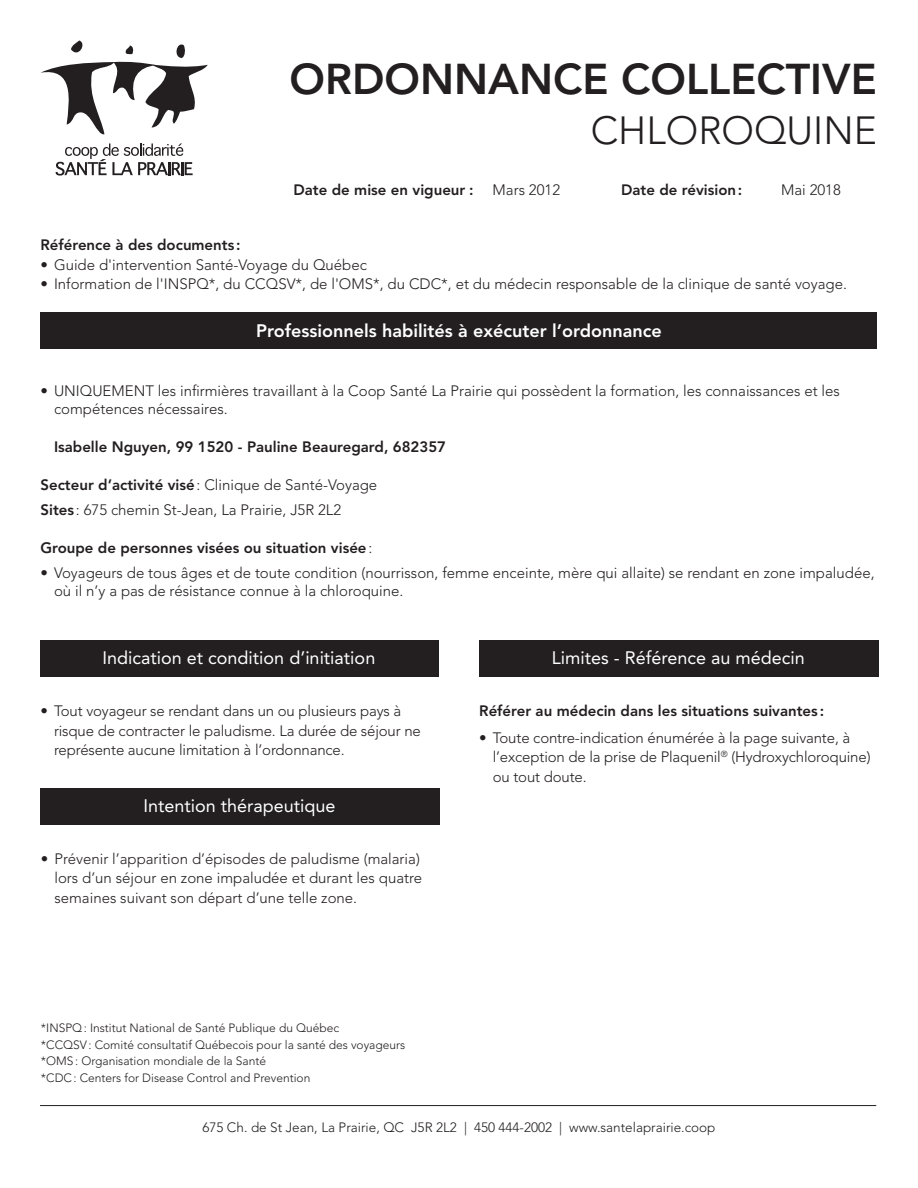
<style>
.page{position:relative;width:918px;height:1188px;background:#fff}
.page>*{position:absolute;margin:0;border:0;box-sizing:border-box;transform-origin:0 0}
.t1{font:800 42.75px "Avenir LT Pro";color:#231f20}
.t2{font:300 39px "Avenir LT Pro";color:#231f20}
.t3{font:18px "Avenir LT Pro";color:#fff}
.t4{font:800 18px "Avenir LT Pro";color:#fff}
.t5{font:300 15px/19.5px "Avenir LT Pro";color:#231f20}
.t6{font:800 15px "Avenir LT Pro";color:#231f20}
.t7{font:300 13.5px "Avenir LT Pro";color:#231f20}
.t8{font:300 12px/16.5px "Avenir LT Pro";color:#231f20}
.s1{font-weight:800}
.s2{font-weight:300}
</style>
<div class="page">
<svg style="left:56px;top:143px;width:137px;height:33px"></svg>
<svg style="left:41px;top:40px;width:167px;height:95px"></svg>
<hr style="left:40px;top:1105px;width:836px;height:1px;background:#231f20">
<div style="left:40px;top:312px;width:838px;height:37px;background:#231f20"></div>
<div style="left:40px;top:640px;width:399px;height:37px;background:#231f20"></div>
<div style="left:40px;top:788px;width:399px;height:36px;background:#231f20"></div>
<div style="left:479px;top:640px;width:400px;height:37px;background:#231f20"></div>
<h1 class="t1" style="left:290px;top:54px;width:589px">ORDONNANCE COLLECTIVE</h1>
<h2 class="t2" style="left:591px;top:108px;width:288px">CHLOROQUINE</h2>
<p class="t6" style="left:293px;top:181px;width:182px">Date de mise en vigueur :</p>
<p class="t5" style="left:493px;top:180px;width:69px">Mars 2012</p>
<p class="t6" style="left:621px;top:181px;width:123px">Date de révision:</p>
<p class="t5" style="left:781px;top:180px;width:61px">Mai 2018</p>
<p class="t6" style="left:40px;top:236px;width:202px">Référence à des documents :</p>
<p class="t5" style="left:40px;top:255px;width:328px">• Guide d'intervention Santé-Voyage du Québec</p>
<p class="t5" style="left:40px;top:274px;width:808px">• Information de l'INSPQ*, du CCQSV*, de l'OMS*, du CDC*, et du médecin responsable de la clinique de santé voyage.</p>
<p class="t4" style="left:256px;top:320px;width:407px">Professionnels habilités à exécuter l’ordonnance</p>
<p class="t5" style="left:54px;top:382px;width:787px;line-height:18px;text-indent:-14px">• UNIQUEMENT les infirmières travaillant à la Coop Santé La Prairie qui possèdent la formation, les connaissances et les compétences nécessaires.</p>
<p class="t6" style="left:54px;top:438px;width:394px">Isabelle Nguyen, 99 1520 - Pauline Beauregard, 682357</p>
<p class="t5" style="left:40px;top:473px;width:338px;line-height:24.8px"><span class="s1">Secteur d’activité visé</span>: Clinique de Santé-Voyage<br><span class="s1">Sites</span> : 675 chemin St-Jean, La Prairie, J5R 2L2</p>
<p class="t6" style="left:40px;top:539px;width:333px">Groupe de personnes visées ou situation visée<span class="s2">:</span></p>
<p class="t5" style="left:54px;top:564px;width:822px;line-height:18px;text-indent:-14px">• Voyageurs de tous âges et de toute condition (nourrisson, femme enceinte, mère qui allaite) se rendant en zone impaludée, où il n’y a pas de résistance connue à la chloroquine.</p>
<p class="t3" style="left:103px;top:647px;width:274px">Indication et condition d’initiation</p>
<p class="t5" style="left:54px;top:701px;width:368px;text-indent:-14px">• Tout voyageur se rendant dans un ou plusieurs pays à risque de contracter le paludisme. La durée de séjour ne représente aucune limitation à l’ordonnance.</p>
<p class="t3" style="left:144px;top:794px;width:194px">Intention thérapeutique</p>
<p class="t5" style="left:54px;top:849px;width:369px;text-indent:-14px">• Prévenir l’apparition d’épisodes de paludisme (malaria) lors d’un séjour en zone impaludée et durant les quatre semaines suivant son départ d’une telle zone.</p>
<p class="t8" style="left:41px;top:1020px;width:366px">*INSPQ: Institut National de Santé Publique du Québec<br>*CCQSV: Comité consultatif Québecois pour la santé des voyageurs *OMS: Organisation mondiale de la Santé<br>*CDC: Centers for Disease Control and Prevention</p>
<p class="t3" style="left:552px;top:647px;width:255px">Limites - Référence au médecin</p>
<p class="t6" style="left:479px;top:702px;width:346px">Référer au médecin dans les situations suivantes :</p>
<p class="t5" style="left:493px;top:728px;width:379px;text-indent:-14px">• Toute contre-indication énumérée à la page suivante, à l’exception de la prise de Plaquenil<sup>®</sup> (Hydroxychloroquine) ou tout doute.</p>
<p class="t7" style="left:202px;top:1120px;width:515px">675 Ch. de St Jean, La Prairie, QC J5R 2L2 | 450 444-2002 | www.santelaprairie.coop</p>
</div>
